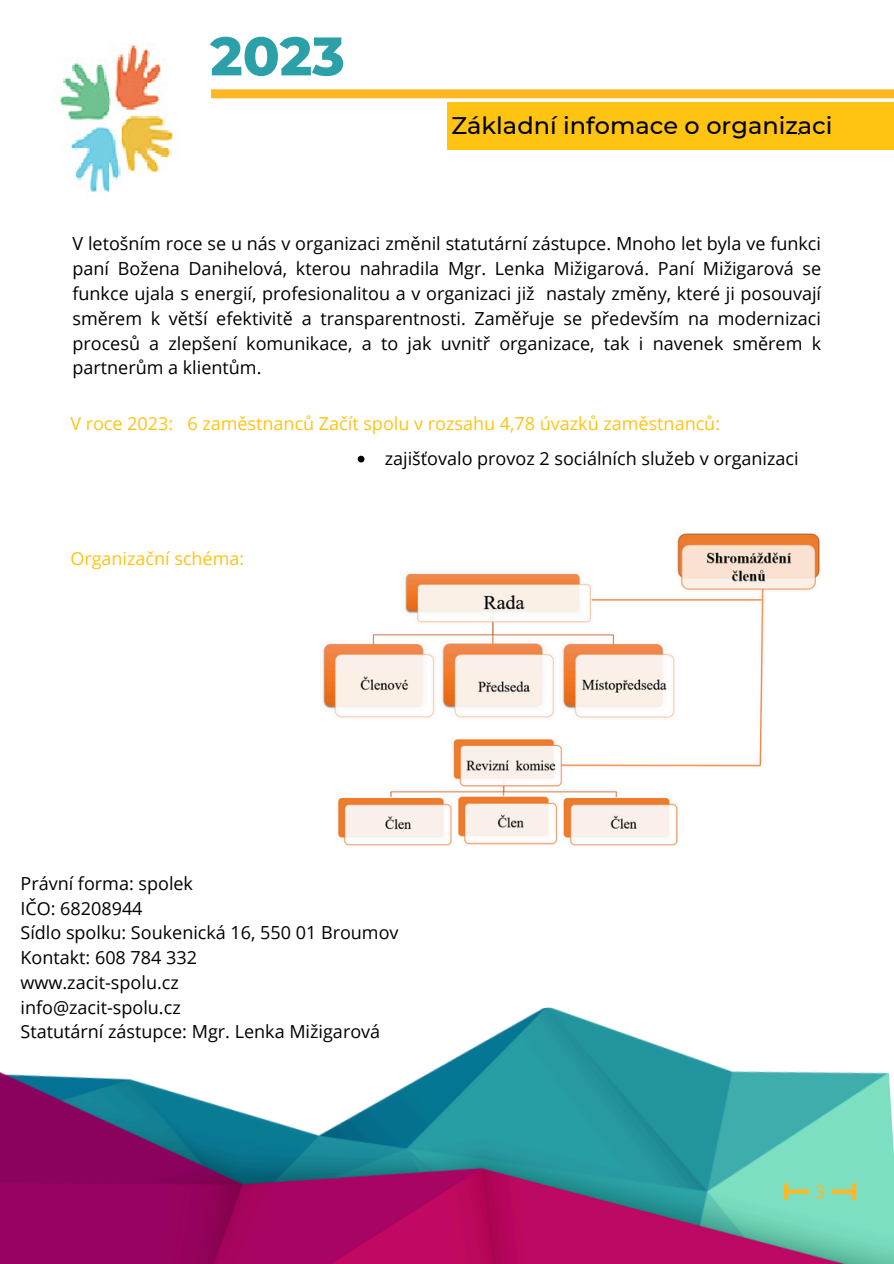
<style>
.page{position:relative;width:894px;height:1264px;background:#fff}
.page>*{position:absolute;margin:0;border:0;box-sizing:border-box;transform-origin:0 0}
.t1{font:800 54.15px "Montserrat";color:#2ca0a8}
.t2{font:500 24px "Montserrat";color:#000}
.t3{font:18px/24.8px "Open Sans";color:#000;text-align:justify}
.t4{font:18px "Open Sans";color:#ffc312}
.t5{font:18px "Open Sans";color:#ffb723}
</style>
<div class="page">
<div style="left:446px;top:103px;width:447px;height:47px;background:#ffc312"></div>
<div style="left:210px;top:89px;width:683px;height:9px;background:#ffb723"></div>
<img style="left:58px;top:42px;width:121px;height:150px">
<img style="left:0;top:1007px;width:893px;height:256px">
<img style="left:323px;top:533px;width:497px;height:313px">
<svg style="left:357px;top:456px;width:7px;height:6px"></svg>
<svg style="left:788px;top:1189px;width:63px;height:4px"></svg>
<div style="left:783px;top:1184px;width:5px;height:14px;background:#ffb723"></div>
<div style="left:851px;top:1184px;width:5px;height:14px;background:#ffb723"></div>
<p class="t1" style="left:210px;top:23px;width:136px">2023</p>
<p class="t2" style="left:451px;top:111px;width:383px">Základní infomace o organizaci</p>
<p class="t3" style="left:72px;top:231px;width:750px">V letošním roce se u nás v organizaci změnil statutární zástupce. Mnoho let byla ve funkci paní Božena Danihelová, kterou nahradila Mgr. Lenka Mižigarová. Paní Mižigarová se funkce ujala s energií, profesionalitou a v organizaci již nastaly změny, které ji posouvají směrem k větší efektivitě a transparentnosti. Zaměřuje se především na modernizaci procesů a zlepšení komunikace, a to jak uvnitř organizace, tak i navenek směrem k partnerům a klientům.</p>
<p class="t4" style="left:70px;top:411px;width:651px">V roce 2023: 6 zaměstnanců Začít spolu v rozsahu 4,78 úvazků zaměstnanců:</p>
<p class="t3" style="left:384px;top:445px;width:415px">zajišťovalo provoz 2 sociálních služeb v organizaci</p>
<p class="t4" style="left:70px;top:545px;width:175px">Organizační schéma:</p>
<p class="t3" style="left:20px;top:870px;width:174px">Právní forma: spolek</p>
<p class="t3" style="left:20px;top:895px;width:124px">IČO: 68208944</p>
<p class="t3" style="left:20px;top:920px;width:379px">Sídlo spolku: Soukenická 16, 550 01 Broumov</p>
<p class="t3" style="left:20px;top:944px;width:178px">Kontakt: 608 784 332</p>
<p class="t3" style="left:20px;top:969px;width:160px">www.zacit-spolu.cz</p>
<p class="t3" style="left:20px;top:994px;width:162px">info@zacit-spolu.cz</p>
<p class="t3" style="left:20px;top:1019px;width:361px">Statutární zástupce: Mgr. Lenka Mižigarová</p>
<p class="t5" style="left:814px;top:1178px;width:12px">3</p>
</div>
